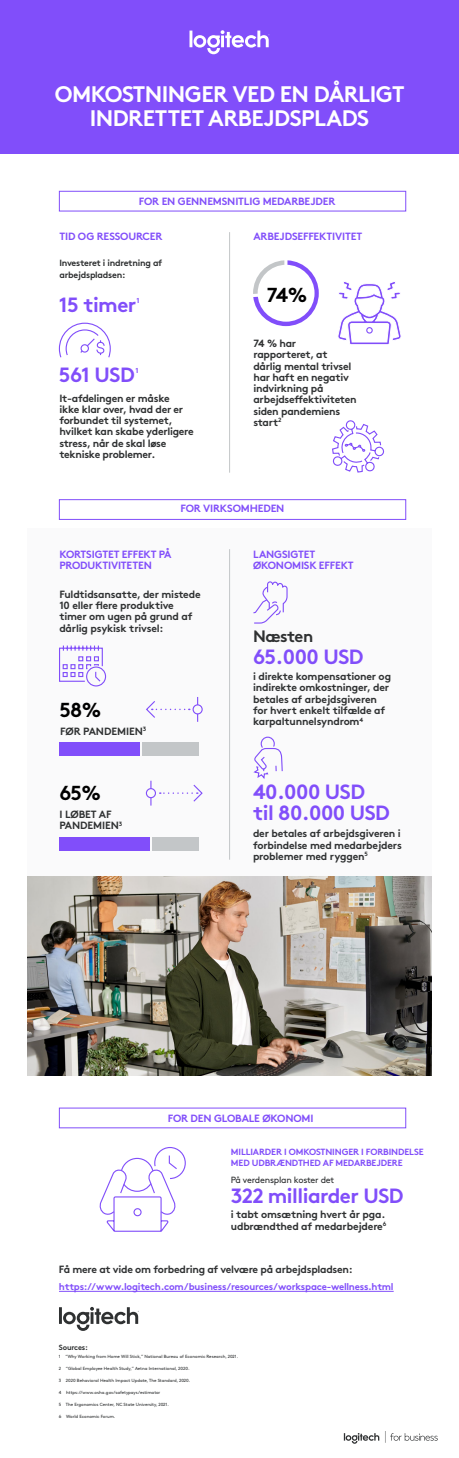
<style>
.page{position:relative;width:459px;height:1458px;background:#fff}
.page>*{position:absolute;margin:0;border:0;box-sizing:border-box;transform-origin:0 0}
.t1{font:700 22.5px/23.2px "Brown Pro";letter-spacing:-.025em;color:#fff;text-align:center}
.t2{font:700 20.62px/21px "Brown Pro";letter-spacing:-.025em;color:#814efa}
.t3{font:700 20.25px "Brown Pro";color:#000}
.t4{font:700 16.5px "Brown Pro";letter-spacing:-.025em;color:#2f3132}
.t5{font:700 10.5px/11.2px "Brown Pro";letter-spacing:-.025em;color:#2f3132}
.t6{font:700 10.5px/11.2px "Brown Pro";letter-spacing:-.015em;color:#814efa}
.t7{font:700 9.75px "Brown Pro";letter-spacing:-.025em;color:#814efa}
.t8{font:700 9px/11.2px "Brown Pro";letter-spacing:-.015em;color:#814efa}
.t9{font:700 9px/11.2px "Brown Pro";letter-spacing:-.025em;color:#2f3132}
.t10{font:9px "Brown Pro";letter-spacing:-.025em;color:#2f3132}
.t11{font:700 7.5px "Brown Pro";letter-spacing:-.025em;color:#2f3132}
.t12{font:700 7.2px "Brown Pro";color:#814efa}
.t13{font:4.5px "Brown Pro";letter-spacing:-.01em;color:#2f3132}
</style>
<div class="page">
<svg style="left:253px;top:260px;width:66px;height:66px"></svg>
<div style="left:258px;top:265px;width:57px;height:57px;background:#fff;border-radius:50%"></div>
<div style="left:27px;top:528px;width:405px;height:349px;background:#fafafb"></div>
<div style="left:59px;top:499px;width:347px;height:21px;background:#fff;border:1px solid #814efa"></div>
<img style="left:27px;top:877px;width:405px;height:199px">
<svg style="left:59px;top:1307px;width:80px;height:24px"></svg>
<hr style="left:59px;top:1291px;width:335px;height:1px;background:#814efa">
<svg style="left:344px;top:1431px;width:94px;height:13px"></svg>
<div style="left:59px;top:191px;width:347px;height:20px;background:#fff;border:1px solid #814efa"></div>
<svg style="left:253px;top:736px;width:30px;height:43px"></svg>
<svg style="left:253px;top:581px;width:35px;height:43px"></svg>
<svg style="left:58px;top:322px;width:53px;height:36px"></svg>
<div style="left:143px;top:743px;width:56px;height:13px;background:#c3c6c8"></div>
<div style="left:59px;top:743px;width:81px;height:13px;background:#814efa"></div>
<div style="left:153px;top:837px;width:46px;height:14px;background:#c3c6c8"></div>
<div style="left:59px;top:837px;width:91px;height:14px;background:#814efa"></div>
<svg style="left:99px;top:1147px;width:87px;height:85px"></svg>
<div style="left:134px;top:1209px;width:7px;height:7px;background:#fff;border-radius:50%"></div>
<div style="left:133px;top:1208px;width:9px;height:8px;border:1px solid #814efa;border-radius:50%"></div>
<div style="left:0;top:0;width:459px;height:154px;background:#814efa"></div>
<svg style="left:190px;top:30px;width:79px;height:24px"></svg>
<hr style="left:229px;top:232px;width:1px;height:241px;background:#c3c6c8">
<svg style="left:338px;top:282px;width:63px;height:63px"></svg>
<div style="left:366px;top:327px;width:7px;height:7px;border:1px solid #814efa;border-radius:50%"></div>
<hr style="left:229px;top:549px;width:1px;height:311px;background:#c3c6c8">
<svg style="left:332px;top:420px;width:52px;height:53px"></svg>
<svg style="left:146px;top:701px;width:44px;height:17px"></svg>
<svg style="left:160px;top:784px;width:43px;height:18px"></svg>
<svg style="left:197px;top:697px;width:1px;height:25px"></svg>
<hr style="left:150px;top:781px;width:2px;height:25px;background:#814efa">
<div style="left:193px;top:705px;width:9px;height:9px;background:#fafafb;border-radius:50%"></div>
<div style="left:193px;top:704px;width:10px;height:10px;border:1px solid #814efa;border-radius:50%"></div>
<div style="left:146px;top:789px;width:9px;height:9px;background:#fafafb;border-radius:50%"></div>
<div style="left:146px;top:788px;width:10px;height:10px;border:1px solid #814efa;border-radius:50%"></div>
<svg style="left:59px;top:645px;width:48px;height:42px"></svg>
<h1 class="t1" style="left:55px;top:80px;width:351px">OMKOSTNINGER VED EN DÅRLIGT<br>INDRETTET ARBEJDSPLADS</h1>
<p class="t6" style="left:139px;top:195px;width:198px">FOR EN GENNEMSNITLIG MEDARBEJDER</p>
<p class="t6" style="left:59px;top:230px;width:105px">TID OG RESSOURCER</p>
<p class="t9" style="left:59px;top:257px;width:105px">Investeret i indretning af arbejdspladsen:</p>
<h2 class="t2" style="left:59px;top:292px;width:79px">15 timer</h2>
<p class="t12" style="left:136px;top:295px;width:5px">1</p>
<h2 class="t2" style="left:59px;top:362px;width:77px">561 USD</h2>
<p class="t12" style="left:136px;top:365px;width:5px">1</p>
<p class="t5" style="left:59px;top:391px;width:136px">It-afdelingen er måske<br>ikke klar over, hvad der er forbundet til systemet, hvilket kan skabe yderligere stress, når de skal løse tekniske problemer.</p>
<p class="t6" style="left:253px;top:230px;width:110px">ARBEJDSEFFEKTIVITET</p>
<h3 class="t3" style="left:267px;top:278px;width:42px">74%</h3>
<p class="t5" style="left:253px;top:337px;width:105px">74 % har rapporteret, at dårlig mental trivsel har haft en negativ indvirkning på arbejdseffektiviteten siden pandemiens start<sup>2</sup></p>
<p class="t6" style="left:181px;top:502px;width:105px">FOR VIRKSOMHEDEN</p>
<p class="t6" style="left:59px;top:548px;width:114px">KORTSIGTET EFFEKT PÅ<br>PRODUKTIVITETEN</p>
<p class="t6" style="left:253px;top:548px;width:102px">LANGSIGTET<br>ØKONOMISK EFFEKT</p>
<p class="t5" style="left:59px;top:587px;width:143px">Fuldtidsansatte, der mistede<br>10 eller flere produktive timer om ugen på grund af dårlig psykisk trivsel:</p>
<h3 class="t4" style="left:253px;top:623px;width:62px">Næsten</h3>
<h2 class="t2" style="left:253px;top:644px;width:112px">65.000 USD</h2>
<p class="t5" style="left:253px;top:670px;width:140px">i direkte kompensationer og indirekte omkostninger, der betales af arbejdsgiveren for hvert enkelt tilfælde af karpaltunnelsyndrom<sup>4</sup></p>
<h3 class="t3" style="left:59px;top:694px;width:44px">58%</h3>
<p class="t5" style="left:60px;top:724px;width:88px">FØR PANDEMIEN<sup>3</sup></p>
<h3 class="t3" style="left:59px;top:777px;width:43px">65%</h3>
<p class="t5" style="left:59px;top:808px;width:64px">I LØBET AF<br>PANDEMIEN<sup>3</sup></p>
<h2 class="t2" style="left:253px;top:779px;width:138px">40.000 USD til 80.000 USD</h2>
<p class="t5" style="left:253px;top:827px;width:150px;text-align:justify">der betales af arbejdsgiveren i forbindelse med medarbejders problemer med ryggen<sup>5</sup></p>
<p class="t6" style="left:168px;top:1111px;width:147px">FOR DEN GLOBALE ØKONOMI</p>
<p class="t8" style="left:231px;top:1145px;width:194px">MILLIARDER I OMKOSTNINGER I FORBINDELSE<br>MED UDBRÆNDTHED AF MEDARBEJDERE</p>
<p class="t10" style="left:231px;top:1173px;width:105px">På verdensplan koster det</p>
<h2 class="t2" style="left:231px;top:1184px;width:174px">322 milliarder USD</h2>
<p class="t5" style="left:231px;top:1208px;width:157px">i tabt omsætning hvert år pga. udbrændthed af medarbejdere<sup>6</sup></p>
<p class="t5" style="left:59px;top:1263px;width:295px">Få mere at vide om forbedring af velvære på arbejdspladsen:</p>
<p class="t7" style="left:59px;top:1279px;width:336px">https://www.logitech.com/business/resources/workspace-wellness.html</p>
<p class="t11" style="left:59px;top:1341px;width:31px">Sources:</p>
<p class="t13" style="left:59px;top:1353px;width:181px">1 “Why Working from Home Will Stick,” National Bureau of Economic Research, 2021.</p>
<p class="t13" style="left:59px;top:1365px;width:132px">2 “Global Employee Health Study,” Aetna International, 2020.</p>
<p class="t13" style="left:59px;top:1377px;width:133px">3 2020 Behavioral Health Impact Update, The Standard, 2020.</p>
<p class="t13" style="left:59px;top:1389px;width:103px">4 https://www.osha.gov/safetypays/estimator</p>
<p class="t13" style="left:59px;top:1401px;width:111px">5 The Ergonomics Center, NC State University, 2021.</p>
<p class="t13" style="left:59px;top:1413px;width:58px">6 World Economic Forum.</p>
</div>
